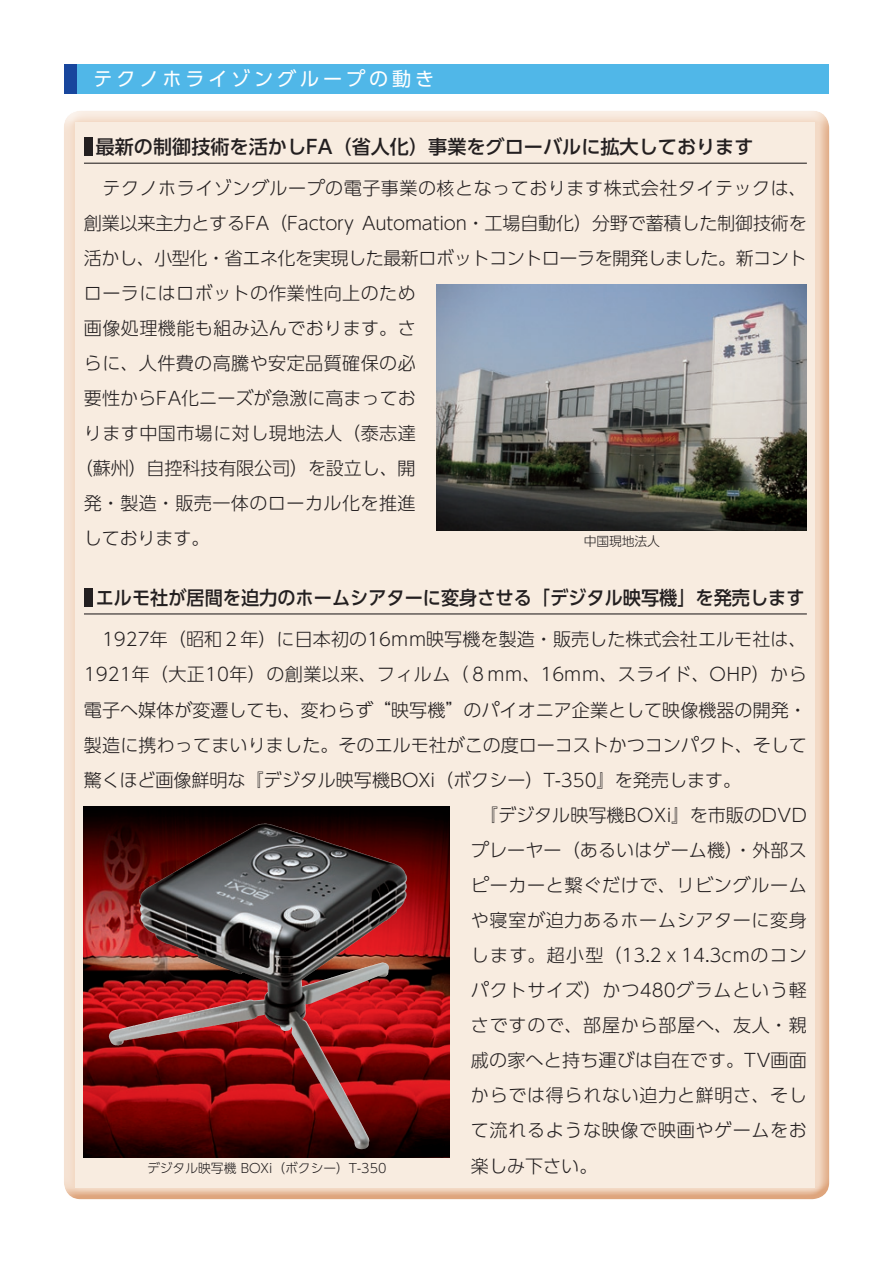
<style>
.page{position:relative;width:893px;height:1263px;background:#fff}
.page>*{position:absolute;margin:0;border:0;box-sizing:border-box;transform-origin:0 0}
.t1{font:500 19.2px "UD Shin Go Pro";color:#231f20;scale:.95 1}
.t2{font:500 19.2px "UD Shin Go Pro";color:#231f20}
.t3{font:19.2px "UD Shin Go Pro";letter-spacing:.2em;color:#fff}
.t4{font:300 18px "UD Shin Go Pro";letter-spacing:.005em;color:#231f20}
.t5{font:300 18px "UD Shin Go Pro";letter-spacing:.025em;color:#231f20}
.t6{font:300 18px "UD Shin Go Pro";letter-spacing:.035em;color:#231f20}
.t7{font:300 18px "UD Shin Go Pro";letter-spacing:-.025em;color:#231f20}
.t8{font:300 18px "UD Shin Go Pro";letter-spacing:.04em;color:#231f20}
.t9{font:300 18px "UD Shin Go Pro";letter-spacing:.05em;color:#231f20}
.t10{font:300 12.75px "UD Shin Go Pro";color:#231f20}
</style>
<div class="page">
<div style="left:63px;top:113px;width:768px;height:1087px;background:#e2ac82;opacity:.75"></div>
<div style="left:75px;top:122px;width:740px;height:1065px;background:#f8ece0"></div>
<hr style="left:84px;top:163px;width:723px;height:1px;background:#231f20">
<div style="left:84px;top:138px;width:8px;height:18px;background:#231f20"></div>
<div style="left:77px;top:64px;width:752px;height:30px;background:#50b7e8"></div>
<div style="left:64px;top:64px;width:13px;height:30px;background:#18469d"></div>
<hr style="left:84px;top:613px;width:723px;height:1px;background:#231f20">
<div style="left:84px;top:588px;width:8px;height:18px;background:#231f20"></div>
<img style="left:84px;top:806px;width:366px;height:352px">
<img style="left:215px;top:824px;width:48px;height:24px">
<img style="left:437px;top:284px;width:370px;height:246px">
<p class="t3" style="left:94px;top:63px;width:342px">テクノホライゾングループの動き</p>
<p class="t2" style="left:96px;top:131px;width:659px">最新の制御技術を活かしFA（省人化）事業をグローバルに拡大しております</p>
<p class="t5" style="left:84px;top:173px;width:724px">　テクノホライゾングループの電子事業の核となっております株式会社タイテックは、</p>
<p class="t4" style="left:84px;top:208px;width:724px">創業以来主力とするFA（Factory Automation・工場自動化）分野で蓄積した制御技術を</p>
<p class="t7" style="left:84px;top:243px;width:724px">活かし、小型化・省エネ化を実現した最新ロボットコントローラを開発しました。新コント</p>
<p class="t4" style="left:84px;top:278px;width:333px">ローラにはロボットの作業性向上のため</p>
<p class="t5" style="left:84px;top:313px;width:333px">画像処理機能も組み込んでおります。さ</p>
<p class="t5" style="left:84px;top:348px;width:333px">らに、人件費の高騰や安定品質確保の必</p>
<p class="t4" style="left:84px;top:384px;width:333px">要性からFA化ニーズが急激に高まってお</p>
<p class="t5" style="left:84px;top:419px;width:333px">ります中国市場に対し現地法人（泰志達</p>
<p class="t4" style="left:75px;top:454px;width:342px">（蘇州）自控科技有限公司）を設立し、開</p>
<p class="t5" style="left:84px;top:489px;width:333px">発・製造・販売一体のローカル化を推進</p>
<p class="t4" style="left:84px;top:524px;width:127px">しております。</p>
<p class="t10" style="left:584px;top:531px;width:77px">中国現地法人</p>
<p class="t1" style="left:96px;top:582px;width:748px">エルモ社が居間を迫力のホームシアターに変身させる「デジタル映写機」を発売します</p>
<p class="t4" style="left:84px;top:625px;width:724px">　1927年（昭和２年）に日本初の16mm映写機を製造・販売した株式会社エルモ社は、</p>
<p class="t5" style="left:84px;top:660px;width:724px">1921年（大正10年）の創業以来、フィルム（８mm、16mm、スライド、OHP）から</p>
<p class="t4" style="left:84px;top:695px;width:724px">電子へ媒体が変遷しても、変わらず“映写機”のパイオニア企業として映像機器の開発・</p>
<p class="t4" style="left:84px;top:730px;width:724px">製造に携わってまいりました。そのエルモ社がこの度ローコストかつコンパクト、そして</p>
<p class="t4" style="left:84px;top:765px;width:659px">驚くほど画像鮮明な『デジタル映写機BOXi（ボクシー）T-350』を発売します。</p>
<p class="t4" style="left:471px;top:800px;width:337px">　『デジタル映写機BOXi』を市販のDVD</p>
<p class="t4" style="left:471px;top:835px;width:337px">プレーヤー（あるいはゲーム機）・外部ス</p>
<p class="t6" style="left:471px;top:870px;width:337px">ピーカーと繋ぐだけで、リビングルーム</p>
<p class="t6" style="left:471px;top:905px;width:338px">や寝室が迫力あるホームシアターに変身</p>
<p class="t9" style="left:471px;top:941px;width:337px">します。超小型（13.2ｘ14.3cmのコン</p>
<p class="t8" style="left:471px;top:976px;width:337px">パクトサイズ）かつ480グラムという軽</p>
<p class="t8" style="left:471px;top:1011px;width:337px">さですので、部屋から部屋へ、友人・親</p>
<p class="t4" style="left:471px;top:1046px;width:337px">戚の家へと持ち運びは自在です。TV画面</p>
<p class="t6" style="left:471px;top:1081px;width:337px">からでは得られない迫力と鮮明さ、そし</p>
<p class="t6" style="left:471px;top:1116px;width:338px">て流れるような映像で映画やゲームをお</p>
<p class="t4" style="left:471px;top:1151px;width:128px">楽しみ下さい。</p>
<p class="t10" style="left:147px;top:1158px;width:241px">デジタル映写機 BOXi（ボクシー）T-350</p>
</div>
